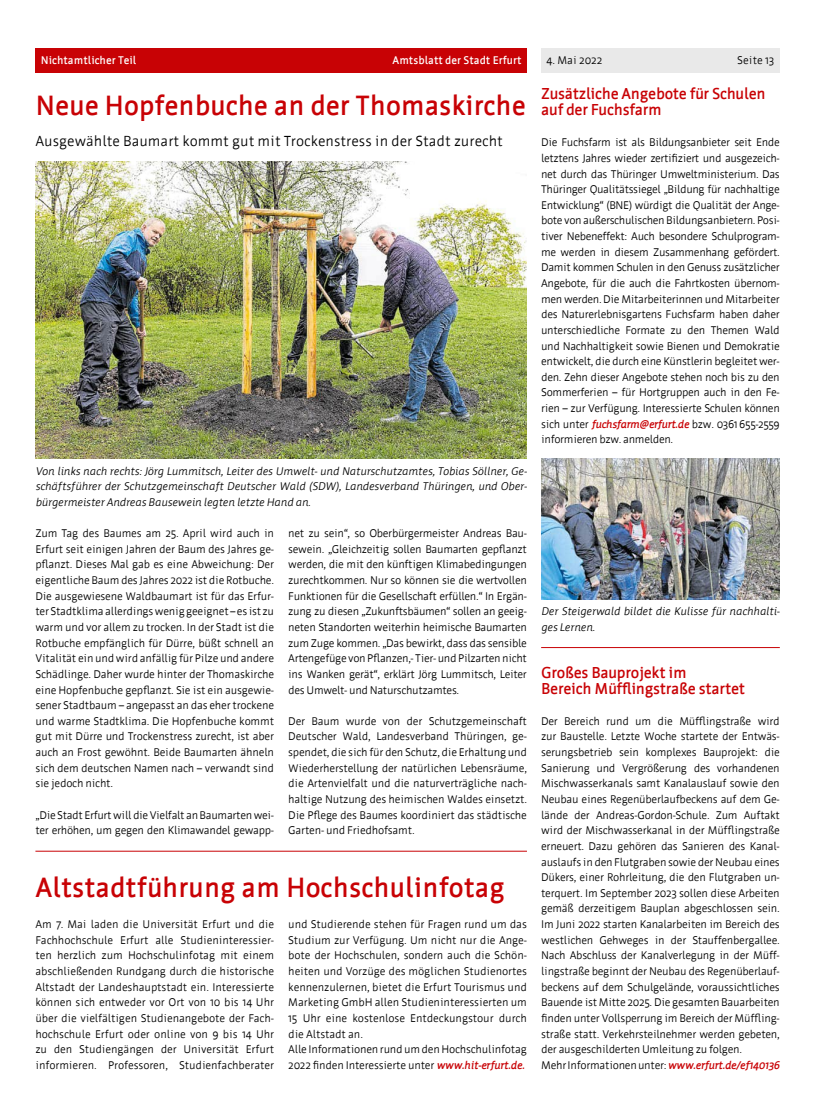
<style>
.page{position:relative;width:833px;height:1117px;background:#fff}
.page>*{position:absolute;margin:0;border:0;box-sizing:border-box;transform-origin:0 0}
.H1-u1{font:700 27.5px "Werk";color:#c80205}
.H1-u3{font:700 15.62px/15.6px "Werk";letter-spacing:-.02em;color:#c80205}
.P-uz{font:14.38px "Werk";color:#000}
.P-Normal1{font:11px/15.6px "Werk";letter-spacing:-.01em;color:#000;text-align:justify}
.P-Normal{font:11px/15.6px "Werk";letter-spacing:-.02em;color:#000;text-align:justify}
.t1{font:italic 11px/15.6px "Werk";letter-spacing:-.02em;color:#000}
.t2{font:700 11px "Werk";color:#fff}
.s1{font-weight:700;font-style:italic;color:#c80205}
</style>
<div class="page">
<div style="left:541px;top:48px;width:239px;height:25px;background:#e9e9e9"></div>
<div style="left:35px;top:48px;width:492px;height:25px;background:#c80205"></div>
<img style="left:541px;top:459px;width:239px;height:140px">
<img style="left:35px;top:162px;width:492px;height:297px">
<hr style="left:35px;top:850px;width:492px;height:1px;background:#c80205">
<hr style="left:541px;top:647px;width:239px;height:1px;background:#c80205">
<p class="t2" style="left:41px;top:55px;width:97px">Nichtamtlicher Teil</p>
<p class="t2" style="left:392px;top:55px;width:131px">Amtsblatt der Stadt Erfurt</p>
<p class="P-Normal1" style="left:546px;top:53px;width:57px">4. Mai 2022</p>
<p class="P-Normal1" style="left:737px;top:53px;width:39px">Seite 13</p>
<h1 class="H1-u1" style="left:35px;top:90px;width:492px">Neue Hopfenbuche an der Thomaskirche</h1>
<p class="P-uz" style="left:35px;top:133px;width:469px">Ausgewählte Baumart kommt gut mit Trockenstress in der Stadt zurecht</p>
<p class="t1" style="left:35px;top:463px;width:493px;text-align:justify">Von links nach rechts: Jörg Lummitsch, Leiter des Umwelt- und Naturschutzamtes, Tobias Söllner, Ge&shy;schäftsführer der Schutzgemeinschaft Deutscher Wald (SDW), Landesverband Thüringen, und Ober&shy;bürgermeister Andreas Bausewein legten letzte Hand an.</p>
<p class="P-Normal" style="left:35px;top:525px;width:240px">Zum Tag des Baumes am 25. April wird auch in Erfurt seit einigen Jahren der Baum des Jahres ge&shy;pflanzt. Dieses Mal gab es eine Abweichung: Der eigentliche Baum des Jahres 2022 ist die Rotbuche.<br>Die ausgewiesene Waldbaumart ist für das Erfur&shy;ter Stadtklima allerdings wenig geeignet – es ist zu warm und vor allem zu trocken. In der Stadt ist die Rotbuche empfänglich für Dürre, büßt schnell an Vitalität ein und wird anfällig für Pilze und andere Schädlinge. Daher wurde hinter der Thomaskirche eine Hopfenbuche gepflanzt. Sie ist ein ausgewie&shy;sener Stadtbaum – angepasst an das eher trockene und warme Stadtklima. Die Hopfenbuche kommt gut mit Dürre und Trockenstress zurecht, ist aber auch an Frost gewöhnt. Beide Baumarten ähneln sich dem deutschen Namen nach – verwandt sind sie jedoch nicht.</p>
<p class="P-Normal" style="left:35px;top:806px;width:240px">„Die Stadt Erfurt will die Vielfalt an Baumarten wei&shy;ter erhöhen, um gegen den Klimawandel gewapp-</p>
<p class="P-Normal" style="left:288px;top:525px;width:240px">net zu sein“, so Oberbürgermeister Andreas Bau&shy;sewein. „Gleichzeitig sollen Baumarten gepflanzt werden, die mit den künftigen Klimabedingungen zurechtkommen. Nur so können sie die wertvollen Funktionen für die Gesellschaft erfüllen.“ In Ergän&shy;zung zu diesen „Zukunftsbäumen“ sollen an geeig&shy;neten Standorten weiterhin heimische Baumarten zum Zuge kommen. „Das bewirkt, dass das sensible Artengefüge von Pflanzen,- Tier- und Pilzarten nicht ins Wanken gerät“, erklärt Jörg Lummitsch, Leiter des Umwelt- und Naturschutzamtes.</p>
<p class="P-Normal" style="left:288px;top:713px;width:240px">Der Baum wurde von der Schutzgemeinschaft Deutscher Wald, Landesverband Thüringen, ge&shy;spendet, die sich für den Schutz, die Erhaltung und Wiederherstellung der natürlichen Lebensräume, die Artenvielfalt und die naturverträgliche nach&shy;haltige Nutzung des heimischen Waldes einsetzt.<br>Die Pflege des Baumes koordiniert das städtische Garten- und Friedhofsamt.</p>
<h1 class="H1-u1" style="left:35px;top:872px;width:471px">Altstadtführung am Hochschulinfotag</h1>
<p class="P-Normal1" style="left:35px;top:916px;width:240px">Am 7. Mai laden die Universität Erfurt und die Fachhochschule Erfurt alle Studieninteressier&shy;ten herzlich zum Hochschulinfotag mit einem abschließenden Rundgang durch die historische Altstadt der Landeshauptstadt ein. Interessierte können sich entweder vor Ort von 10 bis 14 Uhr über die vielfältigen Studienangebote der Fach&shy;hochschule Erfurt oder online von 9 bis 14 Uhr zu den Studiengängen der Universität Erfurt informieren. Professoren, Studienfachberater</p>
<p class="P-Normal1" style="left:288px;top:916px;width:240px">und Studierende stehen für Fragen rund um das Studium zur Verfügung. Um nicht nur die Ange&shy;bote der Hochschulen, sondern auch die Schön&shy;heiten und Vorzüge des möglichen Studienortes kennenzulernen, bietet die Erfurt Tourismus und Marketing GmbH allen Studieninteressierten um 15 Uhr eine kostenlose Entdeckungstour durch die Altstadt an.</p>
<p class="P-Normal" style="left:288px;top:1041px;width:240px">Alle Informationen rund um den Hochschulinfotag<br>2022 finden Interessierte unter <span class="s1">www.hit-erfurt.de.</span></p>
<h1 class="H1-u3" style="left:541px;top:86px;width:226px">Zusätzliche Angebote für Schulen auf der Fuchsfarm</h1>
<p class="P-Normal1" style="left:541px;top:135px;width:240px">Die Fuchsfarm ist als Bildungsanbieter seit Ende letztens Jahres wieder zertifiziert und ausgezeich&shy;net durch das Thüringer Umweltministerium. Das Thüringer Qualitätssiegel „Bildung für nachhaltige Entwicklung“ (BNE) würdigt die Qualität der Ange&shy;bote von außerschulischen Bildungsanbietern. Posi&shy;tiver Nebeneffekt: Auch besondere Schulprogram&shy;me werden in diesem Zusammenhang gefördert.<br>Damit kommen Schulen in den Genuss zusätzlicher Angebote, für die auch die Fahrtkosten übernom&shy;men werden. Die Mitarbeiterinnen und Mitarbeiter des Naturerlebnisgartens Fuchsfarm haben daher unterschiedliche Formate zu den Themen Wald und Nachhaltigkeit sowie Bienen und Demokratie entwickelt, die durch eine Künstlerin begleitet wer&shy;den. Zehn dieser Angebote stehen noch bis zu den Sommerferien – für Hortgruppen auch in den Fe&shy;rien – zur Verfügung. Interessierte Schulen können sich unter <span class="s1">fuchsfarm@erfurt.de</span> bzw. 0361 655-2559 informieren bzw. anmelden.</p>
<p class="t1" style="left:541px;top:603px;width:240px">Der Steigerwald bildet die Kulisse für nachhalti&shy;ges Lernen.</p>
<h1 class="H1-u3" style="left:541px;top:664px;width:205px">Großes Bauprojekt im<br>Bereich Müfflingstraße startet</h1>
<p class="P-Normal1" style="left:541px;top:713px;width:240px">Der Bereich rund um die Müfflingstraße wird zur Baustelle. Letzte Woche startete der Entwäs&shy;serungsbetrieb sein komplexes Bauprojekt: die Sanierung und Vergrößerung des vorhandenen Mischwasserkanals samt Kanalauslauf sowie den Neubau eines Regenüberlaufbeckens auf dem Ge&shy;lände der Andreas-Gordon-Schule. Zum Auftakt wird der Mischwasserkanal in der Müfflingstraße erneuert. Dazu gehören das Sanieren des Kanal&shy;auslaufs in den Flutgraben sowie der Neubau eines Dükers, einer Rohrleitung, die den Flutgraben un&shy;terquert. Im September 2023 sollen diese Arbeiten gemäß derzeitigem Bauplan abgeschlossen sein.<br>Im Juni 2022 starten Kanalarbeiten im Bereich des westlichen Gehweges in der Stauffenbergallee.<br>Nach Abschluss der Kanalverlegung in der Müff&shy;lingstraße beginnt der Neubau des Regenüberlauf&shy;beckens auf dem Schulgelände, voraussichtliches Bauende ist Mitte 2025. Die gesamten Bauarbeiten finden unter Vollsperrung im Bereich der Müffling&shy;straße statt. Verkehrsteilnehmer werden gebeten, der ausgeschilderten Umleitung zu folgen.</p>
<p class="P-Normal" style="left:541px;top:1056px;width:240px">Mehr Informationen unter: <span class="s1">www.erfurt.de/ef140136</span></p>
</div>
